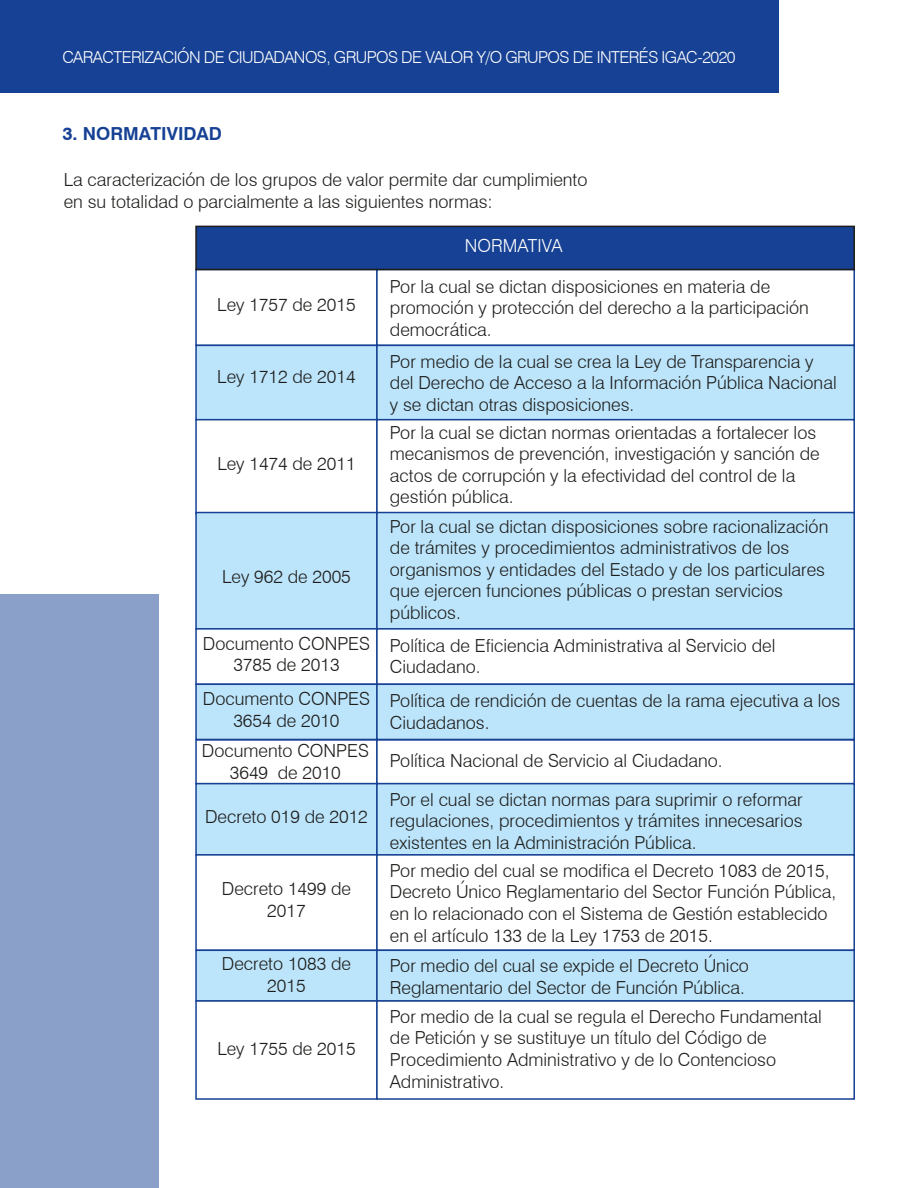
<style>
.page{position:relative;width:918px;height:1188px;background:#fff}
.page>*{position:absolute;margin:0;border:0;box-sizing:border-box;transform-origin:0 0}
.t1{font:300 18px/21.6px "Swiss 721 BT";color:#1d1d1b}
.t2{font:700 18px "Swiss 721 BT";color:#164194}
.t3{font:300 18px "Swiss 721 BT";color:#fff}
.t4{font:300 16.5px "Swiss 721 BT";letter-spacing:-.035em;color:#fff}
</style>
<div class="page">
<div style="left:0;top:0;width:779px;height:92px;background:#164194"></div>
<div style="left:0;top:594px;width:159px;height:594px;background:#8aa0c9"></div>
<div style="left:195px;top:345px;width:183px;height:75px;background:#bce4fa;border:2px solid #164194"></div>
<div style="left:376px;top:345px;width:479px;height:75px;background:#bce4fa;border:2px solid #164194"></div>
<div style="left:195px;top:419px;width:183px;height:95px;background:#fff;border:2px solid #164194"></div>
<div style="left:376px;top:419px;width:479px;height:95px;background:#fff;border:2px solid #164194"></div>
<div style="left:195px;top:512px;width:183px;height:118px;background:#bce4fa;border:2px solid #164194"></div>
<div style="left:376px;top:512px;width:479px;height:118px;background:#bce4fa;border:2px solid #164194"></div>
<div style="left:195px;top:628px;width:183px;height:57px;background:#fff;border:2px solid #164194"></div>
<div style="left:376px;top:628px;width:479px;height:57px;background:#fff;border:2px solid #164194"></div>
<div style="left:195px;top:684px;width:183px;height:56px;background:#bce4fa;border:2px solid #164194"></div>
<div style="left:376px;top:684px;width:479px;height:56px;background:#bce4fa;border:2px solid #164194"></div>
<div style="left:195px;top:739px;width:183px;height:45px;background:#fff;border:2px solid #164194"></div>
<div style="left:376px;top:739px;width:479px;height:45px;background:#fff;border:2px solid #164194"></div>
<div style="left:195px;top:783px;width:183px;height:73px;background:#bce4fa;border:2px solid #164194"></div>
<div style="left:376px;top:783px;width:479px;height:73px;background:#bce4fa;border:2px solid #164194"></div>
<div style="left:195px;top:854px;width:183px;height:97px;background:#fff;border:2px solid #164194"></div>
<div style="left:376px;top:854px;width:479px;height:97px;background:#fff;border:2px solid #164194"></div>
<div style="left:195px;top:950px;width:183px;height:52px;background:#bce4fa;border:2px solid #164194"></div>
<div style="left:376px;top:950px;width:479px;height:52px;background:#bce4fa;border:2px solid #164194"></div>
<div style="left:195px;top:1000px;width:183px;height:100px;background:#fff;border:2px solid #164194"></div>
<div style="left:376px;top:1000px;width:479px;height:100px;background:#fff;border:2px solid #164194"></div>
<div style="left:195px;top:226px;width:660px;height:44px;background:#164194;border:2px solid #1d1d1b"></div>
<p class="t4" style="left:62px;top:47px;width:675px">CARACTERIZACIÓN DE CIUDADANOS, GRUPOS DE VALOR Y/O GRUPOS DE INTERÉS IGAC-2020</p>
<p class="t2" style="left:62px;top:122px;width:161px">3. NORMATIVIDAD</p>
<p class="t1" style="left:64px;top:169px;width:525px">La caracterización de los grupos de valor permite dar cumplimiento en su totalidad o parcialmente a las siguientes normas:</p>
<p class="t1" style="left:217px;top:294px;width:140px">Ley 1757 de 2015</p>
<p class="t1" style="left:217px;top:366px;width:140px">Ley 1712 de 2014</p>
<p class="t1" style="left:217px;top:452px;width:140px">Ley 1474 de 2011</p>
<p class="t1" style="left:222px;top:566px;width:130px">Ley 962 de 2005</p>
<p class="t1" style="left:203px;top:632px;width:169px;text-align:center">Documento CONPES<br>3785 de 2013</p>
<p class="t1" style="left:203px;top:688px;width:169px;text-align:center">Documento CONPES<br>3654 de 2010</p>
<p class="t1" style="left:202px;top:740px;width:169px;text-align:center">Documento CONPES<br>3649 de 2010</p>
<p class="t1" style="left:205px;top:805px;width:164px">Decreto 019 de 2012</p>
<p class="t1" style="left:222px;top:878px;width:131px;text-align:center">Decreto 1499 de<br>2017</p>
<p class="t1" style="left:222px;top:953px;width:131px;text-align:center">Decreto 1083 de<br>2015</p>
<p class="t1" style="left:217px;top:1037px;width:140px">Ley 1755 de 2015</p>
<p class="t3" style="left:465px;top:235px;width:99px">NORMATIVA</p>
<p class="t1" style="left:390px;top:275px;width:421px">Por la cual se dictan disposiciones en materia de promoción y protección del derecho a la participación democrática.</p>
<p class="t1" style="left:390px;top:350px;width:448px">Por medio de la cual se crea la Ley de Transparencia y del Derecho de Acceso a la Información Pública Nacional y se dictan otras disposiciones.</p>
<p class="t1" style="left:390px;top:421px;width:431px">Por la cual se dictan normas orientadas a fortalecer los mecanismos de prevención, investigación y sanción de actos de corrupción y la efectividad del control de la gestión pública.</p>
<p class="t1" style="left:390px;top:515px;width:440px">Por la cual se dictan disposiciones sobre racionalización de trámites y procedimientos administrativos de los organismos y entidades del Estado y de los particulares que ejercen funciones públicas o prestan servicios públicos.</p>
<p class="t1" style="left:390px;top:634px;width:387px">Política de Eficiencia Administrativa al Servicio del<br>Ciudadano.</p>
<p class="t1" style="left:390px;top:690px;width:452px">Política de rendición de cuentas de la rama ejecutiva a los<br>Ciudadanos.</p>
<p class="t1" style="left:390px;top:741px;width:414px;line-height:38.7px">Política Nacional de Servicio al Ciudadano.<br>Por el cual se dictan normas para suprimir o reformar</p>
<p class="t1" style="left:390px;top:810px;width:414px">regulaciones, procedimientos y trámites innecesarios existentes en la Administración Pública.</p>
<p class="t1" style="left:390px;top:859px;width:448px">Por medio del cual se modifica el Decreto 1083 de 2015, Decreto Único Reglamentario del Sector Función Pública, en lo relacionado con el Sistema de Gestión establecido en el artículo 133 de la Ley 1753 de 2015.</p>
<p class="t1" style="left:390px;top:955px;width:361px">Por medio del cual se expide el Decreto Único<br>Reglamentario del Sector de Función Pública.</p>
<p class="t1" style="left:390px;top:1006px;width:433px">Por medio de la cual se regula el Derecho Fundamental de Petición y se sustituye un título del Código de Procedimiento Administrativo y de lo Contencioso Administrativo.</p>
</div>
